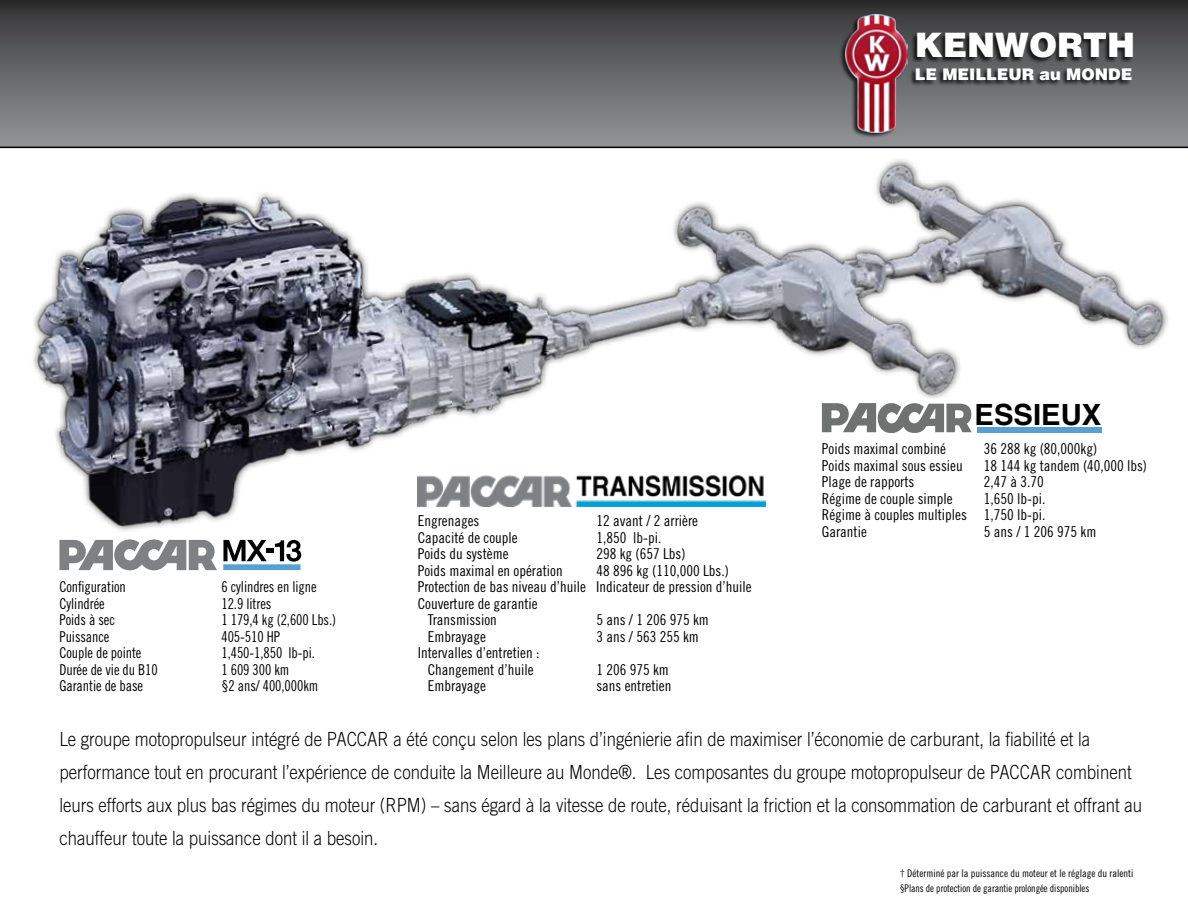
<style>
.page{position:relative;width:1188px;height:918px;background:#fff}
.page>*{position:absolute;margin:0;border:0;box-sizing:border-box;transform-origin:0 0}
.t1{font:900 33.75px "Helvetica LT";color:#fff}
.t2{font:700 29.25px "Helvetica LT";color:#000}
.t3{font:300 19.5px/33px "Trade Gothic LT Std";color:#000;scale:.86 1}
.t4{font:900 16.05px "Helvetica LT";color:#fff}
.t5{font:15px/16.5px "Trade Gothic LT Std Cn 18";color:#000;text-align:center}
.t6{font:15px "Trade Gothic LT Std Cn 18";color:#000;scale:.95 1}
.t7{font:10.5px/14.4px "Trade Gothic LT Std Cn 18";letter-spacing:-.005em;color:#000}
</style>
<div class="page">
<svg style="left:0;top:0;width:1188px;height:148px;background:#636466"></svg>
<div style="left:839px;top:14px;width:69px;height:125px;background:#000;opacity:.75"></div>
<img style="left:846px;top:15px;width:62px;height:117px">
<div style="left:909px;top:32px;width:225px;height:54px;background:#000;opacity:.75"></div>
<img style="left:16px;top:147px;width:1172px;height:424px">
<svg style="left:822px;top:403px;width:150px;height:30px"></svg>
<div style="left:977px;top:427px;width:124px;height:5px;background:#56a0d3"></div>
<img style="left:418px;top:473px;width:348px;height:34px">
<svg style="left:223px;top:540px;width:78px;height:22px"></svg>
<svg style="left:59px;top:539px;width:158px;height:31px"></svg>
<div style="left:223px;top:564px;width:78px;height:6px;background:#56a0d3"></div>
<h1 class="t1" style="left:915px;top:23px;width:222px">KENWORTH</h1>
<p class="t4" style="left:915px;top:63px;width:219px">LE MEILLEUR au MONDE</p>
<p class="t6" style="left:59px;top:578px;width:71px">Configuration</p>
<p class="t6" style="left:221px;top:578px;width:102px">6 cylindres en ligne</p>
<p class="t6" style="left:59px;top:595px;width:49px">Cylindrée</p>
<p class="t6" style="left:221px;top:595px;width:54px">12.9 litres</p>
<p class="t6" style="left:59px;top:611px;width:60px">Poids à sec</p>
<p class="t6" style="left:221px;top:611px;width:122px">1 179,4 kg (2,600 Lbs.)</p>
<p class="t6" style="left:59px;top:628px;width:54px">Puissance</p>
<p class="t6" style="left:221px;top:628px;width:63px">405-510 HP</p>
<p class="t6" style="left:59px;top:644px;width:88px">Couple de pointe</p>
<p class="t6" style="left:221px;top:644px;width:100px">1,450-1,850 lb-pi.</p>
<p class="t6" style="left:59px;top:661px;width:105px">Durée de vie du B10</p>
<p class="t6" style="left:221px;top:661px;width:73px">1 609 300 km</p>
<p class="t6" style="left:59px;top:677px;width:90px">Garantie de base</p>
<p class="t6" style="left:221px;top:677px;width:104px">§2 ans/ 400,000km</p>
<p class="t5" style="left:418px;top:512px;width:63px">Engrenages</p>
<p class="t5" style="left:596px;top:512px;width:103px">12 avant / 2 arrière</p>
<p class="t5" style="left:418px;top:529px;width:101px">Capacité de couple</p>
<p class="t5" style="left:596px;top:529px;width:66px">1,850 lb-pi.</p>
<p class="t5" style="left:418px;top:545px;width:92px">Poids du système</p>
<p class="t5" style="left:596px;top:545px;width:91px">298 kg (657 Lbs)</p>
<p class="t5" style="left:418px;top:562px;width:146px">Poids maximal en opération</p>
<p class="t5" style="left:596px;top:562px;width:134px">48 896 kg (110,000 Lbs.)</p>
<p class="t5" style="left:418px;top:578px;width:336px">Protection de bas niveau d’huile Indicateur de pression d’huile</p>
<p class="t5" style="left:418px;top:595px;width:121px">Couverture de garantie</p>
<p class="t5" style="left:428px;top:611px;width:71px">Transmission</p>
<p class="t5" style="left:596px;top:611px;width:114px">5 ans / 1 206 975 km</p>
<p class="t5" style="left:428px;top:628px;width:60px">Embrayage</p>
<p class="t5" style="left:596px;top:628px;width:104px">3 ans / 563 255 km</p>
<p class="t5" style="left:418px;top:644px;width:123px">Intervalles d’entretien :<br>Changement d’huile</p>
<p class="t5" style="left:596px;top:661px;width:74px">1 206 975 km</p>
<p class="t5" style="left:428px;top:677px;width:60px">Embrayage</p>
<p class="t5" style="left:596px;top:677px;width:76px">sans entretien</p>
<h2 class="t2" style="left:975px;top:397px;width:128px">ESSIEUX</h2>
<p class="t5" style="left:822px;top:440px;width:126px">Poids maximal combiné</p>
<p class="t5" style="left:984px;top:440px;width:115px">36 288 kg (80,000kg)</p>
<p class="t5" style="left:822px;top:457px;width:142px">Poids maximal sous essieu</p>
<p class="t5" style="left:984px;top:457px;width:165px">18 144 kg tandem (40,000 lbs)</p>
<p class="t5" style="left:822px;top:473px;width:94px">Plage de rapports</p>
<p class="t5" style="left:984px;top:473px;width:61px">2,47 à 3.70</p>
<p class="t5" style="left:822px;top:490px;width:132px">Régime de couple simple</p>
<p class="t5" style="left:822px;top:490px;width:225px;text-align:justify;text-indent:162px">1,650 lb-pi.<br>Régime à couples multiples 1,750 lb-pi.<br>Garantie</p>
<p class="t5" style="left:984px;top:523px;width:114px">5 ans / 1 206 975 km</p>
<p class="t3" style="left:59px;top:722px;width:1260px">Le groupe motopropulseur intégré de PACCAR a été conçu selon les plans d’ingénierie afin de maximiser l’économie de carburant, la fiabilité et la performance tout en procurant l’expérience de conduite la Meilleure au Monde®. Les composantes du groupe motopropulseur de PACCAR combinent leurs efforts aux plus bas régimes du moteur (RPM) – sans égard à la vitesse de route, réduisant la friction et la consommation de carburant et offrant au chauffeur toute la puissance dont il a besoin.</p>
<p class="t7" style="left:900px;top:866px;width:235px">† Déterminé par la puissance du moteur et le réglage du ralenti §Plans de protection de garantie prolongée disponibles</p>
</div>
